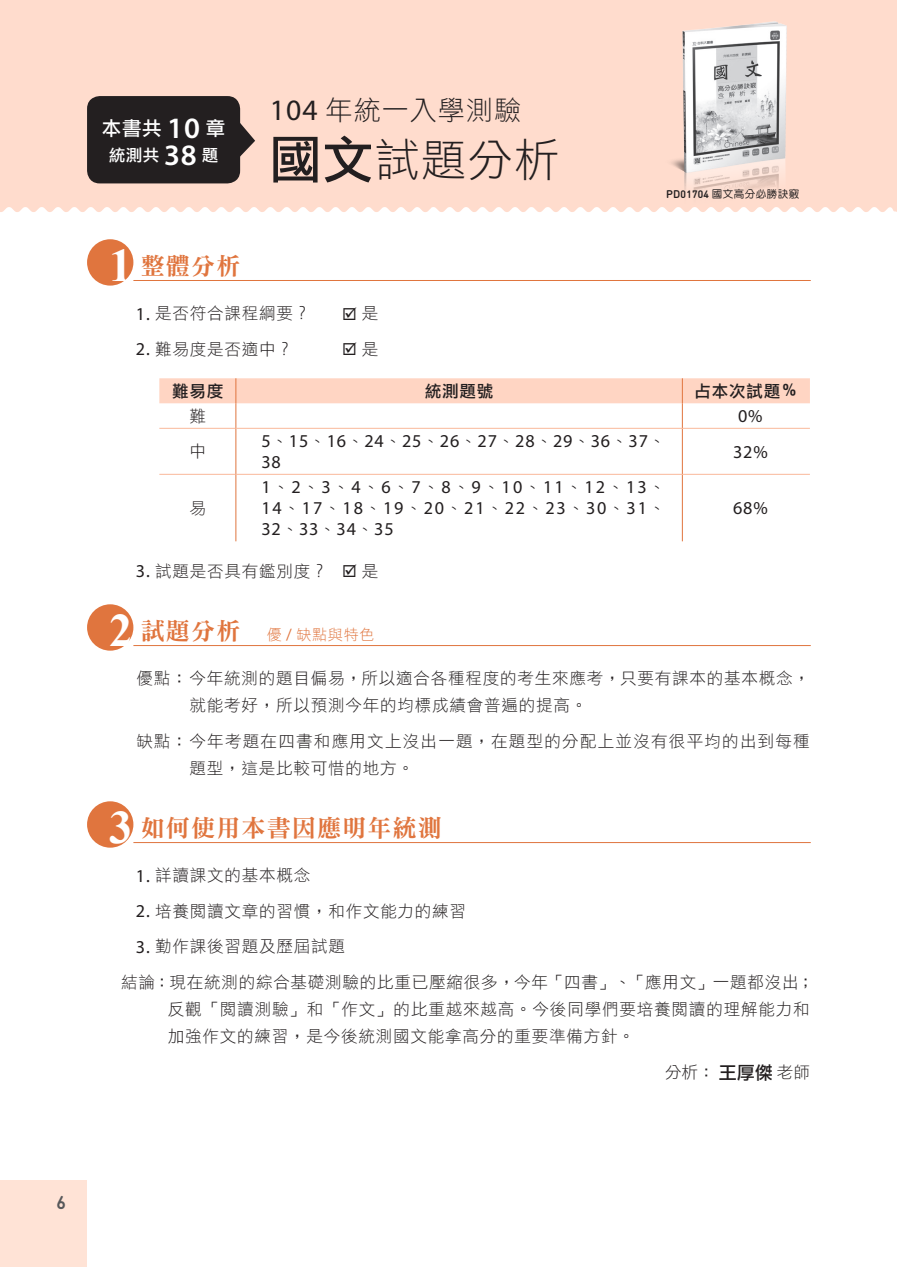
<style>
.page{position:relative;width:897px;height:1267px;background:#fff}
.page>*{position:absolute;margin:0;border:0;box-sizing:border-box;transform-origin:0 0}
.標頭{font:45px "DF Li Hei Lt HK BF";color:#231f20}
._102年{font:27px "DF Li Hei Lt HK BF";letter-spacing:.04em;color:#231f20}
.t1{font:24px "DFN Ming XB HKP BF";letter-spacing:.05em;color:#e0753e}
.t2{font:19.5px "DF Li Hei Md WIN BF";color:#fff}
.t3{font:18.9px "Din Round";color:#57585a}
.表左{font:18.15px/21px "Myriad Pro";letter-spacing:.05em;color:#231f20}
.表中{font:18.15px "Myriad Pro";color:#231f20}
.內文1{font:16.5px/27px "DF Li Hei Lt HK BF";letter-spacing:.05em;color:#231f20}
.優缺點文{font:16.5px/27px "DF Li Hei Lt HK BF";letter-spacing:.05em;color:#231f20}
.優缺點文-2{font:16.5px/27px "DF Li Hei Lt HK BF";letter-spacing:.075em;color:#231f20}
.表頭{font:16.5px "DF Li Hei Md WIN BF";letter-spacing:.05em;color:#231f20}
.作者{font:16.5px "DF Li Hei Lt HK BF";color:#231f20}
.t4{font:16.5px "DF Li Hei Md WIN BF";color:#fff}
.表中-2{font:16.5px "DF Li Hei Lt HK BF";color:#231f20}
.t5{font:15px "DF Li Hei Lt HK BF";letter-spacing:.05em;color:#e0753e}
.段落樣式1{font:10.5px "DF Yuan Md HKP BF";letter-spacing:.05em;color:#231f20}
.s1{font-family:"Myriad Pro";font-weight:600;font-size:29.7px}
.s2{font-family:"Myriad Pro";font-size:29.7px}
.s3{font-family:"DF Li Hei Md WIN BF";font-size:51px}
.s4{font-family:"Din Round";font-size:10.95px}
.s5{font-family:"Times New Roman";font-weight:700;font-size:46.5px;color:#fff}
.s6{font-family:"Myriad Pro";font-size:18.15px}
.s7{font-family:"DF Li Hei Lt HK BF";font-size:16.5px}
.s8{font-family:"DFN Ming XB HKP BF";font-size:24px}
.s9{font-family:"Myriad Pro";font-size:16.5px}
.s10{font-family:"DF Li Hei Md WIN BF";font-size:18px}
</style>
<div class="page">
<div style="left:0;top:0;width:895px;height:212px;background:#ffdccd"></div>
<div style="left:0;top:1180px;width:87px;height:87px;background:#ffe3d6"></div>
<div style="left:87px;top:239px;width:46px;height:47px;background:#e0753e;border-radius:50%"></div>
<hr style="left:133px;top:280px;width:678px;height:1px;background:#e0753e">
<svg style="left:159px;top:378px;width:651px;height:50px"></svg>
<hr style="left:159px;top:428px;width:77px;height:1px;background:#fab99b">
<hr style="left:236px;top:428px;width:1px;height:46px;background:#e0753e">
<hr style="left:236px;top:428px;width:446px;height:1px;background:#fab99b">
<hr style="left:682px;top:428px;width:1px;height:46px;background:#e0753e">
<hr style="left:682px;top:428px;width:128px;height:1px;background:#fab99b">
<hr style="left:159px;top:474px;width:77px;height:1px;background:#fab99b">
<hr style="left:236px;top:474px;width:1px;height:67px;background:#e0753e">
<hr style="left:236px;top:474px;width:446px;height:1px;background:#fab99b">
<hr style="left:682px;top:474px;width:1px;height:67px;background:#e0753e">
<hr style="left:682px;top:474px;width:128px;height:1px;background:#fab99b">
<div style="left:87px;top:604px;width:46px;height:47px;background:#e0753e;border-radius:50%"></div>
<hr style="left:133px;top:645px;width:678px;height:1px;background:#e0753e">
<div style="left:87px;top:801px;width:46px;height:47px;background:#e0753e;border-radius:50%"></div>
<hr style="left:133px;top:842px;width:678px;height:1px;background:#e0753e">
<div style="left:87px;top:96px;width:153px;height:87px;background:#231f20;border-radius:13px"></div>
<svg style="left:240px;top:122px;width:15px;height:36px"></svg>
<img style="left:656px;top:8px;width:154px;height:203px">
<svg style="left:895px;top:0;width:2px;height:212px"></svg>
<p class="t2" style="left:102px;top:118px;width:125px">本書共 <span class="s1">10</span> 章</p>
<p class="t4" style="left:109px;top:146px;width:111px">統測共 <span class="s1">38</span> 題</p>
<p class="_102年" style="left:270px;top:96px;width:253px"><span class="s2">104</span> 年統一入學測驗</p>
<p class="標頭" style="left:270px;top:137px;width:291px"><span class="s3">國文</span>試題分析</p>
<p class="段落樣式1" style="left:666px;top:189px;width:135px"><span class="s4">PD01704</span> 國文高分必勝訣竅</p>
<p class="t1" style="left:109px;top:253px;width:133px"><span class="s5">1</span> 整體分析</p>
<p class="內文1" style="left:136px;top:301px;width:176px"><span class="s6">1.</span> 是否符合課程綱要？</p>
<p class="內文1" style="left:342px;top:301px;width:38px">☑ 是</p>
<p class="內文1" style="left:136px;top:336px;width:158px"><span class="s6">2.</span> 難易度是否適中？</p>
<p class="內文1" style="left:342px;top:336px;width:38px">☑ 是</p>
<p class="表頭" style="left:172px;top:383px;width:53px">難易度</p>
<p class="表頭" style="left:425px;top:383px;width:70px">統測題號</p>
<p class="表頭" style="left:695px;top:383px;width:105px">占本次試題％</p>
<p class="表中-2" style="left:189px;top:408px;width:18px">難</p>
<p class="表中" style="left:738px;top:405px;width:26px">0%</p>
<p class="表中-2" style="left:189px;top:443px;width:18px">中</p>
<p class="表左" style="left:261px;top:430px;width:405px">5<span class="s7">、</span>15<span class="s7">、</span>16<span class="s7">、</span>24<span class="s7">、</span>25<span class="s7">、</span>26<span class="s7">、</span>27<span class="s7">、</span>28<span class="s7">、</span>29<span class="s7">、</span>36<span class="s7">、</span>37<span class="s7">、<br></span>38</p>
<p class="表中" style="left:733px;top:440px;width:36px">32%</p>
<p class="表中-2" style="left:189px;top:500px;width:18px">易</p>
<p class="表左" style="left:261px;top:476px;width:405px;text-align:justify">1<span class="s7">、</span>2<span class="s7">、</span>3<span class="s7">、</span>4<span class="s7">、</span>6<span class="s7">、</span>7<span class="s7">、</span>8<span class="s7">、</span>9<span class="s7">、</span>10<span class="s7">、</span>11<span class="s7">、</span>12<span class="s7">、</span>13<span class="s7">、</span>14<span class="s7">、</span>17<span class="s7">、</span>18<span class="s7">、</span>19<span class="s7">、</span>20<span class="s7">、</span>21<span class="s7">、</span>22<span class="s7">、</span>23<span class="s7">、</span>30<span class="s7">、</span>31<span class="s7">、</span>32<span class="s7">、</span>33<span class="s7">、</span>34<span class="s7">、</span>35</p>
<p class="表中" style="left:733px;top:497px;width:36px">68%</p>
<p class="內文1" style="left:136px;top:558px;width:244px"><span class="s6">3.</span> 試題是否具有鑑別度？ ☑ 是</p>
<p class="t5" style="left:109px;top:627px;width:267px"><span class="s5">2</span> <span class="s8">試題分析　</span>優 <span class="s9">/</span> 缺點與特色</p>
<p class="優缺點文" style="left:190px;top:666px;width:622px;text-indent:-53px">優點：今年統測的題目偏易，所以適合各種程度的考生來應考，只要有課本的基本概念，就能考好，所以預測今年的均標成績會普遍的提高。</p>
<p class="優缺點文-2" style="left:190px;top:728px;width:622px;text-indent:-53px">缺點：今年考題在四書和應用文上沒出一題，在題型的分配上並沒有很平均的出到每種題型，這是比較可惜的地方。</p>
<p class="t1" style="left:109px;top:815px;width:334px"><span class="s5">3</span> 如何使用本書因應明年統測</p>
<p class="內文1" style="left:136px;top:863px;width:176px"><span class="s6">1.</span> 詳讀課文的基本概念</p>
<p class="內文1" style="left:136px;top:898px;width:332px"><span class="s6">2.</span> 培養閱讀文章的習慣，和作文能力的練習</p>
<p class="內文1" style="left:136px;top:934px;width:210px"><span class="s6">3.</span> 勤作課後習題及歷屆試題</p>
<p class="內文1" style="left:168px;top:969px;width:648px;text-indent:-47px">結論：現在統測的綜合基礎測驗的比重已壓縮很多，今年「四書」、「應用文」一題都沒出；反觀「閱讀測驗」和「作文」的比重越來越高。今後同學們要培養閱讀的理解能力和加強作文的練習，是今後統測國文能拿高分的重要準備方針。</p>
<p class="作者" style="left:665px;top:1064px;width:146px">分析：<span class="s10">王厚傑</span>老師</p>
<p class="t3" style="left:57px;top:1187px;width:11px">6</p>
</div>
